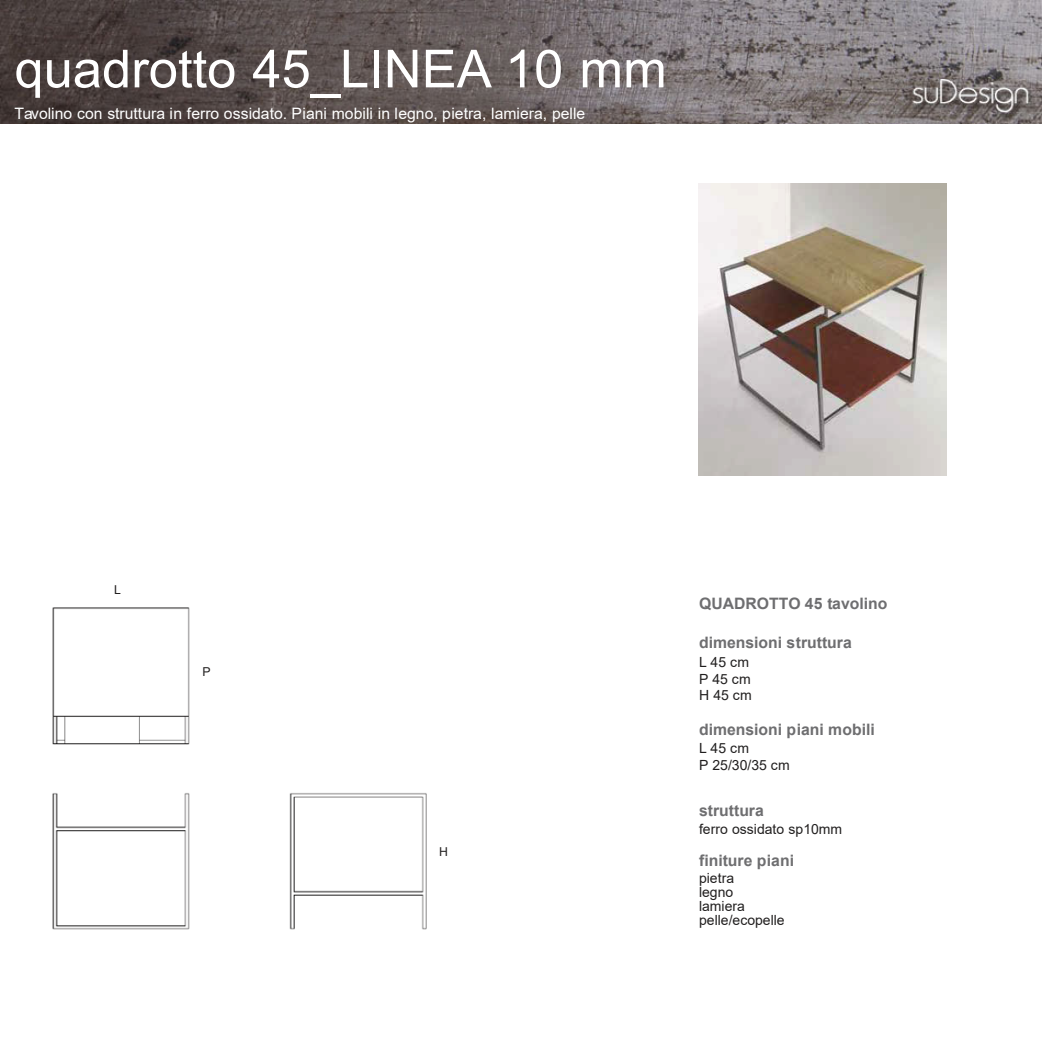
<style>
.page{position:relative;width:1042px;height:1042px;background:#fff}
.page>*{position:absolute;margin:0;border:0;box-sizing:border-box;transform-origin:0 0}
.t1{font:52.5px "Arial";color:#fff}
.t2{font:700 15.75px "Arial";color:#6e6e70}
.t3{font:15.75px "Arial";color:#fff}
.t4{font:14px/16.8px "Arial";color:#211f1f}
.t5{font:12.25px "Arial";color:#211f1f}
</style>
<div class="page">
<img style="left:0;top:0;width:1042px;height:124px">
<img style="left:698px;top:183px;width:248px;height:293px">
<img style="left:52px;top:607px;width:375px;height:323px">
<h1 class="t1" style="left:15px;top:33px;width:654px">quadrotto 45_LINEA 10 mm</h1>
<p class="t3" style="left:15px;top:103px;width:572px">Tavolino con struttura in ferro ossidato. Piani mobili in legno, pietra, lamiera, pelle</p>
<p class="t5" style="left:114px;top:581px;width:8px">L</p>
<p class="t5" style="left:202px;top:663px;width:10px">P</p>
<p class="t5" style="left:439px;top:843px;width:10px">H</p>
<p class="t2" style="left:699px;top:592px;width:190px">QUADROTTO 45 tavolino</p>
<p class="t2" style="left:699px;top:631px;width:154px">dimensioni struttura</p>
<p class="t4" style="left:699px;top:653px;width:54px">L 45 cm<br>P 45 cm<br>H 45 cm</p>
<p class="t2" style="left:699px;top:718px;width:177px">dimensioni piani mobili</p>
<p class="t4" style="left:699px;top:739px;width:92px">L 45 cm<br>P 25/30/35 cm</p>
<p class="t2" style="left:699px;top:800px;width:66px">struttura</p>
<p class="t4" style="left:699px;top:820px;width:145px">ferro ossidato sp10mm</p>
<p class="t2" style="left:699px;top:849px;width:96px">finiture piani</p>
<p class="t4" style="left:699px;top:871px;width:87px;line-height:14px">pietra<br>legno<br>lamiera pelle/ecopelle</p>
</div>
